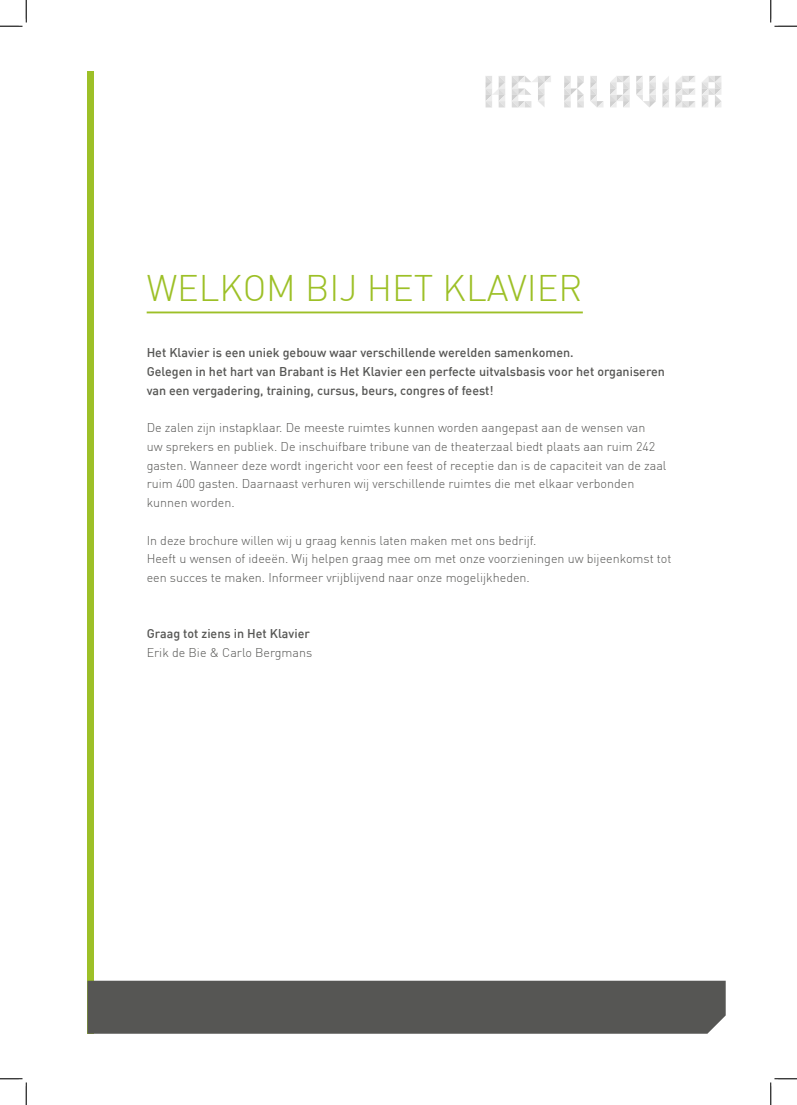
<style>
.page{position:relative;width:797px;height:1105px;background:#fff}
.page>*{position:absolute;margin:0;border:0;box-sizing:border-box;transform-origin:0 0}
.t1{font:300 36.25px "DIN";color:#9dc027}
.t2{font:300 12.5px/18.8px "DIN";color:#565654}
.t3{font:500 12.5px/18.8px "DIN";color:#565654}
</style>
<div class="page">
<div style="left:88px;top:71px;width:6px;height:963px;background:#9dc027"></div>
<hr style="left:147px;top:311px;width:436px;height:2px;background:#9dc027">
<div style="left:87px;top:981px;width:638px;height:53px;background:#565654"></div>
<svg style="left:485px;top:76px;width:20px;height:31px"></svg>
<svg style="left:512px;top:76px;width:39px;height:31px"></svg>
<svg style="left:564px;top:76px;width:20px;height:31px"></svg>
<svg style="left:590px;top:76px;width:13px;height:31px"></svg>
<svg style="left:610px;top:76px;width:19px;height:31px"></svg>
<svg style="left:636px;top:76px;width:20px;height:31px"></svg>
<svg style="left:662px;top:76px;width:7px;height:31px"></svg>
<svg style="left:675px;top:76px;width:20px;height:31px"></svg>
<svg style="left:702px;top:76px;width:19px;height:31px"></svg>
<svg style="left:0;top:0;width:27px;height:27px"></svg>
<svg style="left:0;top:1078px;width:27px;height:27px"></svg>
<svg style="left:770px;top:0;width:27px;height:27px"></svg>
<svg style="left:770px;top:1078px;width:27px;height:27px"></svg>
<h1 class="t1" style="left:147px;top:265px;width:437px">WELKOM BIJ HET KLAVIER</h1>
<p class="t3" style="left:147px;top:343px;width:520px">Het Klavier is een uniek gebouw waar verschillende werelden samenkomen.<br>Gelegen in het hart van Brabant is Het Klavier een perfecte uitvalsbasis voor het organiseren van een vergadering, training, cursus, beurs, congres of feest!</p>
<p class="t2" style="left:147px;top:418px;width:521px">De zalen zijn instapklaar. De meeste ruimtes kunnen worden aangepast aan de wensen van<br>uw sprekers en publiek. De inschuifbare tribune van de theaterzaal biedt plaats aan ruim 242 gasten. Wanneer deze wordt ingericht voor een feest of receptie dan is de capaciteit van de zaal ruim 400 gasten. Daarnaast verhuren wij verschillende ruimtes die met elkaar verbonden kunnen worden.</p>
<p class="t2" style="left:147px;top:531px;width:526px">In deze brochure willen wij u graag kennis laten maken met ons bedrijf.<br>Heeft u wensen of ideeën. Wij helpen graag mee om met onze voorzieningen uw bijeenkomst tot een succes te maken. Informeer vrijblijvend naar onze mogelijkheden.</p>
<p class="t3" style="left:147px;top:624px;width:165px">Graag tot ziens in Het Klavier</p>
<p class="t2" style="left:147px;top:643px;width:167px">Erik de Bie &amp; Carlo Bergmans</p>
</div>
